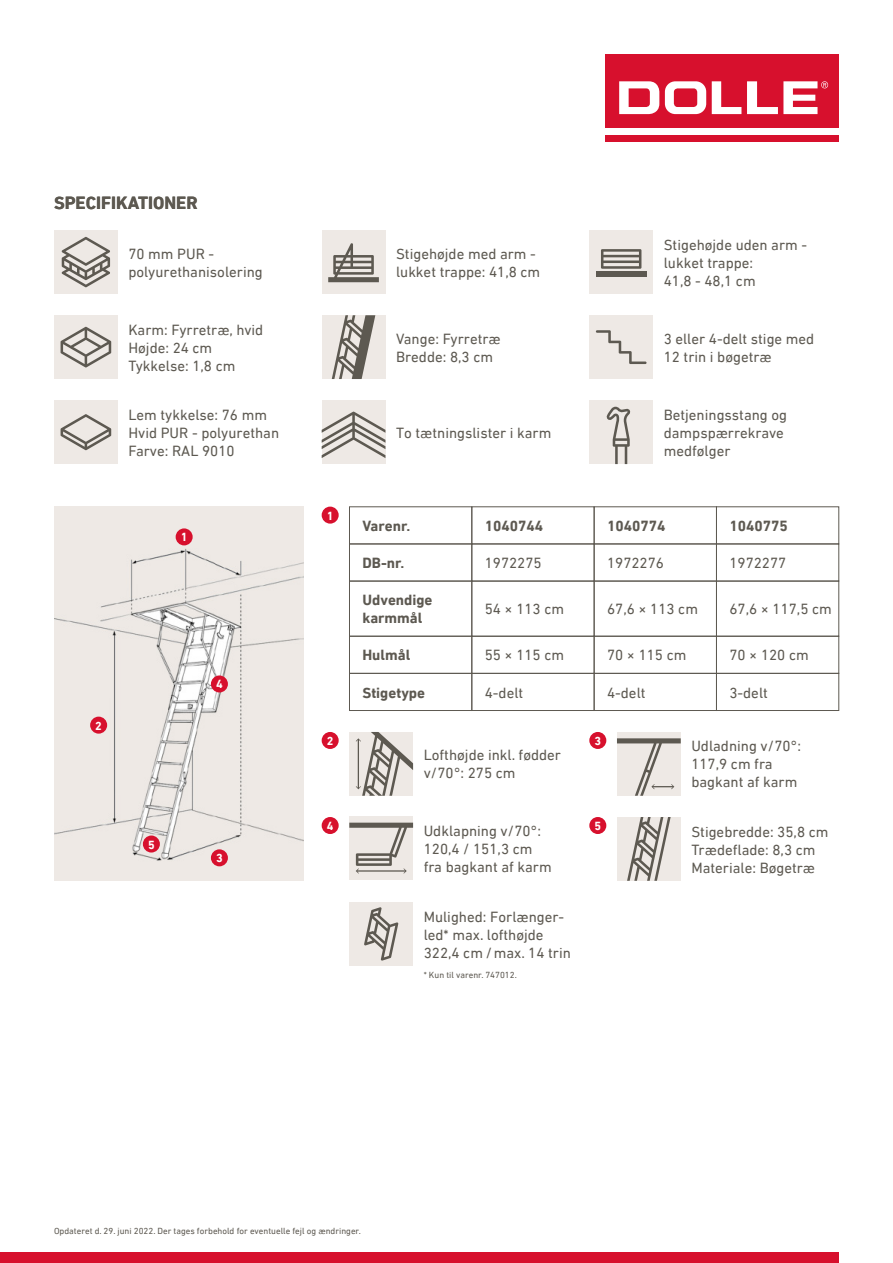
<style>
.page{position:relative;width:893px;height:1263px;background:#fff}
.page>*{position:absolute;margin:0;border:0;box-sizing:border-box;transform-origin:0 0}
.t1{font:700 18px "DIN Next LT Pro";color:#5d5951}
.t2{font:15px/18px "DIN Next LT Pro";color:#5d5951}
.t3{font:700 15px/18px "DIN Next LT Pro";color:#5d5951}
.t4{font:700 12px "DIN Next LT Pro";color:#fff}
.t5{font:9px "DIN Next LT Pro";color:#5d5951}
</style>
<div class="page">
<div style="left:322px;top:400px;width:63px;height:64px;background:#eee9e5"></div>
<svg style="left:322px;top:412px;width:63px;height:46px"></svg>
<img style="left:54px;top:507px;width:250px;height:370px">
<div style="left:349px;top:507px;width:123px;height:37px;border:1px solid #5d5951"></div>
<div style="left:349px;top:636px;width:123px;height:37px;border:1px solid #5d5951"></div>
<div style="left:349px;top:673px;width:123px;height:38px;border:1px solid #5d5951"></div>
<div style="left:349px;top:544px;width:123px;height:37px;border:1px solid #5d5951"></div>
<div style="left:594px;top:507px;width:123px;height:37px;border:1px solid #5d5951"></div>
<div style="left:594px;top:636px;width:123px;height:37px;border:1px solid #5d5951"></div>
<div style="left:594px;top:673px;width:123px;height:38px;border:1px solid #5d5951"></div>
<div style="left:594px;top:544px;width:123px;height:37px;border:1px solid #5d5951"></div>
<div style="left:594px;top:581px;width:123px;height:55px;border:1px solid #5d5951"></div>
<div style="left:472px;top:507px;width:122px;height:37px;border:1px solid #5d5951"></div>
<div style="left:472px;top:636px;width:122px;height:37px;border:1px solid #5d5951"></div>
<div style="left:472px;top:673px;width:122px;height:38px;border:1px solid #5d5951"></div>
<div style="left:472px;top:544px;width:122px;height:37px;border:1px solid #5d5951"></div>
<div style="left:472px;top:581px;width:122px;height:55px;border:1px solid #5d5951"></div>
<div style="left:716px;top:507px;width:123px;height:37px;border:1px solid #5d5951"></div>
<div style="left:716px;top:636px;width:123px;height:37px;border:1px solid #5d5951"></div>
<div style="left:716px;top:673px;width:123px;height:38px;border:1px solid #5d5951"></div>
<div style="left:716px;top:544px;width:123px;height:37px;border:1px solid #5d5951"></div>
<div style="left:716px;top:581px;width:123px;height:55px;border:1px solid #5d5951"></div>
<div style="left:322px;top:507px;width:17px;height:17px;background:#d7102d;border-radius:50%"></div>
<div style="left:176px;top:528px;width:17px;height:17px;background:#d7102d;border-radius:50%"></div>
<div style="left:322px;top:732px;width:17px;height:17px;background:#d7102d;border-radius:50%"></div>
<div style="left:90px;top:717px;width:17px;height:17px;background:#d7102d;border-radius:50%"></div>
<div style="left:322px;top:817px;width:17px;height:17px;background:#d7102d;border-radius:50%"></div>
<div style="left:211px;top:675px;width:17px;height:17px;background:#d7102d;border-radius:50%"></div>
<div style="left:211px;top:849px;width:17px;height:17px;background:#d7102d;border-radius:50%"></div>
<div style="left:143px;top:835px;width:17px;height:17px;background:#d7102d;border-radius:50%"></div>
<div style="left:617px;top:817px;width:64px;height:64px;background:#eee9e5"></div>
<svg style="left:627px;top:817px;width:44px;height:64px"></svg>
<div style="left:617px;top:732px;width:64px;height:64px;background:#eee9e5"></div>
<svg style="left:617px;top:738px;width:64px;height:58px"></svg>
<div style="left:349px;top:816px;width:64px;height:64px;background:#eee9e5"></div>
<svg style="left:349px;top:823px;width:64px;height:50px"></svg>
<div style="left:349px;top:732px;width:64px;height:64px;background:#eee9e5"></div>
<svg style="left:356px;top:732px;width:57px;height:64px"></svg>
<div style="left:322px;top:315px;width:63px;height:64px;background:#eee9e5"></div>
<svg style="left:332px;top:315px;width:43px;height:64px"></svg>
<div style="left:589px;top:315px;width:64px;height:64px;background:#eee9e5"></div>
<svg style="left:596px;top:330px;width:50px;height:34px"></svg>
<div style="left:54px;top:315px;width:64px;height:64px;background:#eee9e5"></div>
<svg style="left:61px;top:327px;width:50px;height:40px"></svg>
<div style="left:589px;top:230px;width:64px;height:64px;background:#eee9e5"></div>
<div style="left:596px;top:271px;width:50px;height:5px;background:#5d5951"></div>
<svg style="left:601px;top:249px;width:40px;height:20px"></svg>
<div style="left:322px;top:230px;width:63px;height:64px;background:#eee9e5"></div>
<svg style="left:328px;top:243px;width:51px;height:39px"></svg>
<div style="left:54px;top:230px;width:64px;height:64px;background:#eee9e5"></div>
<svg style="left:62px;top:237px;width:48px;height:50px"></svg>
<div style="left:589px;top:732px;width:17px;height:17px;background:#d7102d;border-radius:50%"></div>
<div style="left:589px;top:817px;width:17px;height:17px;background:#d7102d;border-radius:50%"></div>
<div style="left:54px;top:400px;width:64px;height:64px;background:#eee9e5"></div>
<svg style="left:61px;top:414px;width:50px;height:36px"></svg>
<div style="left:589px;top:400px;width:64px;height:64px;background:#eee9e5"></div>
<svg style="left:606px;top:407px;width:24px;height:57px"></svg>
<div style="left:349px;top:581px;width:123px;height:55px;border:1px solid #5d5951"></div>
<div style="left:349px;top:902px;width:64px;height:64px;background:#eee9e5"></div>
<svg style="left:364px;top:907px;width:34px;height:53px"></svg>
<div style="left:605px;top:54px;width:234px;height:87px;background:#d7102d"></div>
<div style="left:605px;top:128px;width:234px;height:6px;background:#fff"></div>
<svg style="left:619px;top:81px;width:209px;height:33px"></svg>
<div style="left:0;top:1252px;width:839px;height:11px;background:#d7102d"></div>
<p class="t1" style="left:54px;top:192px;width:145px">SPECIFIKATIONER</p>
<p class="t2" style="left:128px;top:244px;width:136px">70 mm PUR - polyurethanisolering</p>
<p class="t2" style="left:128px;top:320px;width:136px">Karm: Fyrretræ, hvid<br>Højde: 24 cm<br>Tykkelse: 1,8 cm</p>
<p class="t2" style="left:396px;top:244px;width:146px">Stigehøjde med arm - lukket trappe: 41,8 cm</p>
<p class="t2" style="left:664px;top:235px;width:145px">Stigehøjde uden arm - lukket trappe:<br>41,8 - 48,1 cm</p>
<p class="t2" style="left:396px;top:329px;width:106px">Vange: Fyrretræ<br>Bredde: 8,3 cm</p>
<p class="t2" style="left:664px;top:329px;width:152px">3 eller 4-delt stige med<br>12 trin i bøgetræ</p>
<p class="t2" style="left:128px;top:405px;width:152px">Lem tykkelse: 76 mm<br>Hvid PUR - polyurethan<br>Farve: RAL 9010</p>
<p class="t2" style="left:664px;top:405px;width:125px">Betjeningsstang og dampspærrekrave medfølger</p>
<p class="t2" style="left:396px;top:423px;width:157px">To tætningslister i karm</p>
<p class="t4" style="left:181px;top:530px;width:8px">1</p>
<p class="t4" style="left:95px;top:718px;width:8px">2</p>
<p class="t4" style="left:148px;top:837px;width:8px">5</p>
<p class="t4" style="left:216px;top:677px;width:8px">4</p>
<p class="t4" style="left:216px;top:851px;width:8px">3</p>
<p class="t4" style="left:327px;top:508px;width:8px">1</p>
<p class="t4" style="left:327px;top:734px;width:8px">2</p>
<p class="t4" style="left:327px;top:819px;width:8px">4</p>
<p class="t3" style="left:362px;top:517px;width:50px">Varenr.</p>
<p class="t3" style="left:485px;top:517px;width:60px">1040744</p>
<p class="t3" style="left:607px;top:517px;width:60px">1040774</p>
<p class="t3" style="left:729px;top:517px;width:60px">1040775</p>
<p class="t3" style="left:362px;top:554px;width:44px">DB-nr.</p>
<p class="t3" style="left:362px;top:591px;width:72px">Udvendige karmmål</p>
<p class="t2" style="left:485px;top:554px;width:58px">1972275</p>
<p class="t2" style="left:485px;top:600px;width:81px">54 × 113 cm</p>
<p class="t2" style="left:607px;top:554px;width:58px">1972276</p>
<p class="t2" style="left:607px;top:600px;width:92px">67,6 × 113 cm</p>
<p class="t2" style="left:729px;top:554px;width:58px">1972277</p>
<p class="t2" style="left:729px;top:600px;width:104px">67,6 × 117,5 cm</p>
<p class="t3" style="left:362px;top:646px;width:49px">Hulmål</p>
<p class="t3" style="left:362px;top:683px;width:64px">Stigetype</p>
<p class="t2" style="left:485px;top:646px;width:81px">55 × 115 cm</p>
<p class="t2" style="left:485px;top:683px;width:40px">4-delt</p>
<p class="t2" style="left:607px;top:646px;width:81px">70 × 115 cm</p>
<p class="t2" style="left:607px;top:683px;width:40px">4-delt</p>
<p class="t2" style="left:729px;top:646px;width:81px">70 × 120 cm</p>
<p class="t2" style="left:729px;top:683px;width:40px">3-delt</p>
<p class="t2" style="left:424px;top:746px;width:139px">Lofthøjde inkl. fødder v/70°: 275 cm</p>
<p class="t2" style="left:424px;top:821px;width:129px">Udklapning v/70°:<br>120,4 / 151,3 cm fra bagkant af karm</p>
<p class="t2" style="left:424px;top:907px;width:149px">Mulighed: Forlænger&shy;led* max. lofthøjde<br>322,4 cm / max. 14 trin</p>
<p class="t4" style="left:594px;top:734px;width:8px">3</p>
<p class="t4" style="left:594px;top:819px;width:8px">5</p>
<p class="t2" style="left:691px;top:737px;width:111px">Udladning v/70°:<br>117,9 cm fra bagkant af karm</p>
<p class="t2" style="left:691px;top:822px;width:139px">Stigebredde: 35,8 cm<br>Trædeflade: 8,3 cm<br>Materiale: Bøgetræ</p>
<p class="t5" style="left:424px;top:970px;width:95px">* Kun til varenr. 747012.</p>
<p class="t5" style="left:54px;top:1226px;width:308px">Opdateret d. 29. juni 2022. Der tages forbehold for eventuelle fejl og ændringer.</p>
</div>
